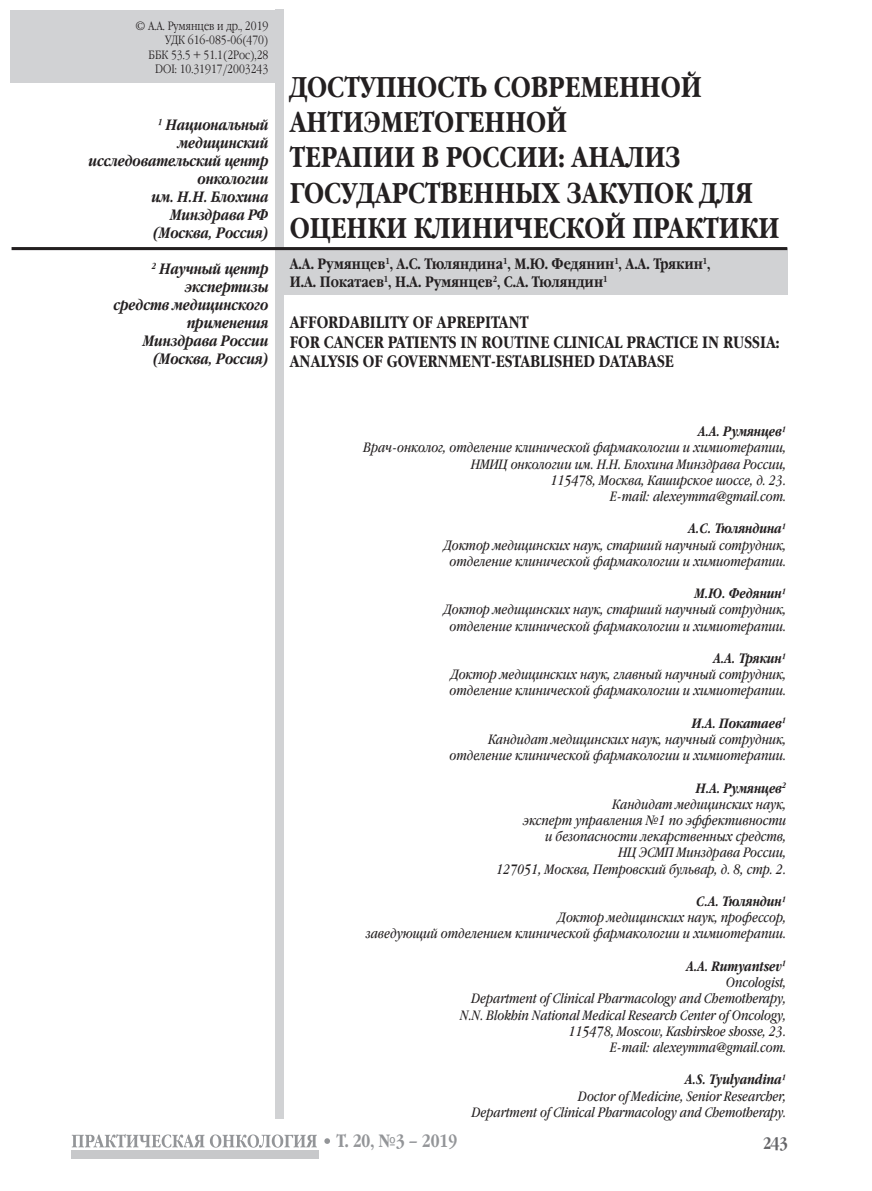
<style>
.page{position:relative;width:872px;height:1191px;background:#fff}
.page>*{position:absolute;margin:0;border:0;box-sizing:border-box;transform-origin:0 0}
.t1{font:700 28.5px/35.2px "Garamond Narrow C";color:#231f20}
.t2{font:700 17.85px "Garamond Narrow C";color:#939598}
.t3{font:700 16.5px/19.8px "Garamond Narrow C";color:#231f20}
.t4{font:700 16.5px "Garamond Narrow C";color:#636366}
.t5{font:italic 700 15px/18px "Garamond Narrow C";color:#231f20;text-align:right}
.t6{font:700 15px/18px "Garamond Narrow C";color:#231f20}
.t7{font:italic 13.5px/16.2px "Garamond Book Narrow C";color:#231f20;text-align:right}
.t8{font:italic 700 13.5px "Garamond Narrow C";color:#231f20}
.t9{font:300 12px/14.4px "Garamond Narrow C";color:#231f20;text-align:right}
</style>
<div class="page">
<div style="left:275px;top:10px;width:8px;height:1108px;background:#d1d2d4"></div>
<div style="left:11px;top:10px;width:269px;height:72px;background:#d1d2d4"></div>
<div style="left:283px;top:248px;width:504px;height:47px;background:#d1d2d4"></div>
<hr style="left:12px;top:247px;width:775px;height:3px;background:#231f20">
<div style="left:71px;top:1150px;width:247px;height:8px;background:#c7c8ca"></div>
<svg style="left:72px;top:1134px;width:258px;height:13px"></svg>
<p class="t9" style="left:135px;top:19px;width:134px">© А.А. Румянцев и др., 2019<br>УДК 616-085-06(470)<br>ББК 53.5 + 51.1(2Рос),28<br>DOI: 10.31917/2003243</p>
<p class="t5" style="left:89px;top:117px;width:181px"><sup>1</sup> Национальный медицинский исследовательский центр онкологии<br>им. Н.Н. Блохина<br>Минздрава РФ<br>(Москва, Россия)</p>
<p class="t5" style="left:114px;top:261px;width:156px"><sup>2</sup> Научный центр экспертизы<br>средств медицинского применения<br>Минздрава России (Москва, Россия)</p>
<h1 class="t1" style="left:290px;top:70px;width:491px">ДОСТУПНОСТЬ СОВРЕМЕННОЙ<br>АНТИЭМЕТОГЕННОЙ<br>ТЕРАПИИ В РОССИИ: АНАЛИЗ<br>ГОСУДАРСТВЕННЫХ ЗАКУПОК ДЛЯ<br>ОЦЕНКИ КЛИНИЧЕСКОЙ ПРАКТИКИ</h1>
<p class="t6" style="left:290px;top:255px;width:422px">А.А. Румянцев<sup>1</sup>, А.С. Тюляндина<sup>1</sup>, М.Ю. Федянин<sup>1</sup>, А.А. Трякин<sup>1</sup>,<br>И.А. Покатаев<sup>1</sup>, Н.А. Румянцев<sup>2</sup>, С.А. Тюляндин<sup>1</sup></p>
<p class="t3" style="left:290px;top:312px;width:491px">AFFORDABILITY OF APREPITANT<br>FOR CANCER PATIENTS IN ROUTINE CLINICAL PRACTICE IN RUSSIA:<br>ANALYSIS OF GOVERNMENT-ESTABLISHED DATABASE</p>
<p class="t8" style="left:698px;top:424px;width:89px">А.А. Румянцев<sup>1</sup></p>
<p class="t7" style="left:363px;top:440px;width:424px">Врач-онколог, отделение клинической фармакологии и химиотерапии, НМИЦ онкологии им. Н.Н. Блохина Минздрава России,<br>115478, Москва, Каширское шоссе, д. 23.<br>E-mail: alexeymma@gmail.com.</p>
<p class="t8" style="left:689px;top:521px;width:99px">А.С. Тюляндина<sup>1</sup></p>
<p class="t7" style="left:444px;top:537px;width:344px;text-align:center">Доктор медицинских наук, старший научный сотрудник, отделение клинической фармакологии и химиотерапии.</p>
<p class="t8" style="left:695px;top:586px;width:93px">М.Ю. Федянин<sup>1</sup></p>
<p class="t7" style="left:444px;top:602px;width:344px;text-align:center">Доктор медицинских наук, старший научный сотрудник, отделение клинической фармакологии и химиотерапии.</p>
<p class="t8" style="left:714px;top:650px;width:74px">А.А. Трякин<sup>1</sup></p>
<p class="t7" style="left:449px;top:667px;width:338px;text-align:left">Доктор медицинских наук, главный научный сотрудник, отделение клинической фармакологии и химиотерапии.</p>
<p class="t8" style="left:692px;top:715px;width:96px">И.А. Покатаев<sup>1</sup></p>
<p class="t7" style="left:449px;top:732px;width:338px">Кандидат медицинских наук, научный сотрудник, отделение клинической фармакологии и химиотерапии.</p>
<p class="t8" style="left:696px;top:780px;width:91px">Н.А. Румянцев<sup>2</sup></p>
<p class="t7" style="left:496px;top:796px;width:291px">Кандидат медицинских наук,<br>эксперт управления №1 по эффективности<br>и безопасности лекарственных средств,<br>НЦ ЭСМП Минздрава России,<br>127051, Москва, Петровский бульвар, д. 8, стр. 2.</p>
<p class="t8" style="left:696px;top:893px;width:91px">С.А. Тюляндин<sup>1</sup></p>
<p class="t7" style="left:366px;top:910px;width:422px">Доктор медицинских наук, профессор,<br>заведующий отделением клинической фармакологии и химиотерапии.</p>
<p class="t8" style="left:687px;top:958px;width:101px">A.A. Rumyantsev<sup>1</sup></p>
<p class="t7" style="left:460px;top:975px;width:327px">Oncologist,<br>Department of Clinical Pharmacology and Chemotherapy, N.N. Blokhin National Medical Research Center of Oncology, 115478, Moscow, Kashirskoe shosse, 23.<br>E-mail: alexeymma@gmail.com.</p>
<p class="t8" style="left:685px;top:1072px;width:102px">A.S. Tyulyandina<sup>1</sup></p>
<p class="t7" style="left:472px;top:1088px;width:316px">Doctor of Medicine, Senior Researcher,<br>Department of Clinical Pharmacology and Chemotherapy.</p>
<h2 class="t2" style="left:336px;top:1131px;width:122px">Т. 20, №3 – 2019</h2>
<p class="t4" style="left:763px;top:1133px;width:26px">243</p>
</div>
